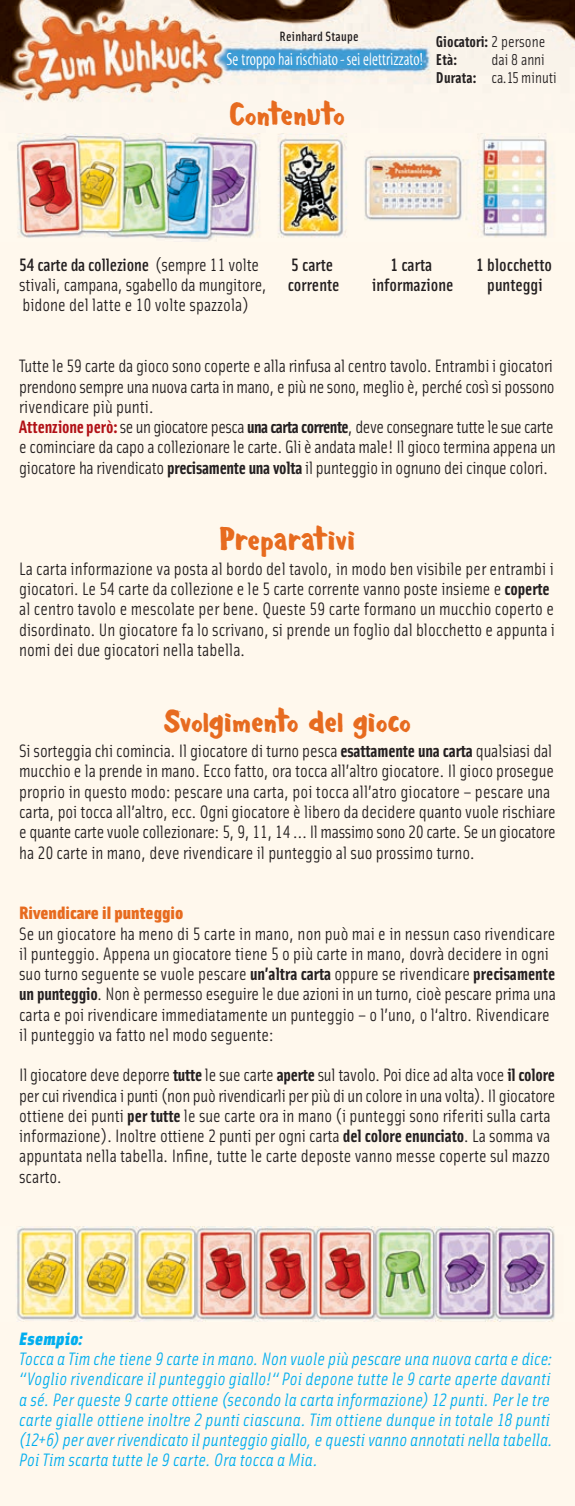
<style>
.page{position:relative;width:575px;height:1506px;background:#fff}
.page>*{position:absolute;margin:0;border:0;box-sizing:border-box;transform-origin:0 0}
.t1{font:31.5px "Cheesewiddler";letter-spacing:.005em;color:#e76b1f}
.t2{font:31.5px "Cheesewiddler";letter-spacing:-.025em;color:#e76b1f}
.t3{font:18px/20.2px "Solex Regular Lining";color:#231f20}
.t4{font:italic 18px/20.2px "Solex Regular Lining";letter-spacing:.01em;color:#00aeef}
.t5{font:18px/20.2px "Solex Regular Lining";letter-spacing:-.02em;color:#231f20}
.t6{font:18px "Solex Regular Lining";letter-spacing:-.03em;color:#231f20}
.t7{font:18px "Solex Medium Lining";color:#231f20}
.t8{font:18px "Myriad Tilt";letter-spacing:.01em;color:#fff;scale:.85 1}
.t9{font:18px "Solex Black Lining";color:#e76b1f}
.t10{font:italic 18px "Solex Black Lining";letter-spacing:.015em;color:#00aeef}
.t11{font:15.75px "Solex Regular Lining";color:#231f20}
.t12{font:15.75px "Solex Bold Lining";color:#231f20}
.t13{font:13.5px "Solex Medium Lining";letter-spacing:.015em;color:#231f20}
.s1{font-family:"Solex Regular Lining"}
.s2{font-family:"Solex Bold Lining"}
.s3{font-family:"Solex Medium Lining"}
.s4{font-family:"Solex Bold Lining";color:#b11116}
</style>
<div class="page">
<div style="left:0;top:0;width:574px;height:1505px;background:#fff8ed"></div>
<img style="left:0;top:0;width:574px;height:102px">
<img style="left:17px;top:133px;width:537px;height:108px">
<img style="left:16px;top:1226px;width:539px;height:95px">
<p class="t13" style="left:279px;top:27px;width:80px">Reinhard Staupe</p>
<p class="t12" style="left:435px;top:31px;width:111px">Giocatori: <span class="s1">2 persone</span></p>
<p class="t12" style="left:435px;top:49px;width:23px">Età:</p>
<p class="t11" style="left:491px;top:50px;width:55px">dai 8 anni</p>
<p class="t11" style="left:435px;top:68px;width:122px"><span class="s2">Durata:</span> ca.15minuti</p>
<p class="t8" style="left:226px;top:49px;width:232px">Se troppo hai rischiato - sei elettrizzato!</p>
<p class="t2" style="left:229px;top:97px;width:117px">Contenuto</p>
<p class="t7" style="left:19px;top:253px;width:241px">54 carte da collezione <span class="s1">(sempre 11 volte</span></p>
<p class="t7" style="left:291px;top:253px;width:44px">5 carte</p>
<p class="t7" style="left:390px;top:253px;width:43px">1 carta</p>
<p class="t7" style="left:475px;top:253px;width:77px">1 blocchetto</p>
<p class="t3" style="left:19px;top:274px;width:321px">stivali, campana, sgabello da mungitore, <span class="s3">corrente</span></p>
<p class="t7" style="left:371px;top:273px;width:83px">informazione</p>
<p class="t7" style="left:486px;top:273px;width:57px">punteggi</p>
<p class="t3" style="left:22px;top:294px;width:228px">bidone del latte e 10 volte spazzola)</p>
<p class="t3" style="left:19px;top:355px;width:536px;text-align:justify">Tutte le 59 carte da gioco sono coperte e alla rinfusa al centro tavolo. Entrambi i giocatori prendono sempre una nuova carta in mano, e più ne sono, meglio è, perché così si possono rivendicare più punti.</p>
<p class="t6" style="left:19px;top:415px;width:535px"><span class="s4">Attenzione però:</span>se un giocatore pesca <span class="s2">una carta corrente</span>, deve consegnare tutte le sue carte</p>
<p class="t3" style="left:19px;top:436px;width:537px">e cominciare da capo a collezionare le carte. Gli è andata male! Il gioco termina appena un</p>
<p class="t3" style="left:19px;top:456px;width:530px">giocatore ha rivendicato <span class="s2">precisamente una volta</span> il punteggio in ognuno dei cinque colori.</p>
<p class="t1" style="left:220px;top:523px;width:136px">Preparativi</p>
<p class="t3" style="left:19px;top:558px;width:535px">La carta informazione va posta al bordo del tavolo, in modo ben visibile per entrambi i</p>
<p class="t3" style="left:19px;top:578px;width:537px">giocatori. Le 54 carte da collezione e le 5 carte corrente vanno poste insieme e <span class="s2">coperte </span>al centro tavolo e mescolate per bene. Queste 59 carte formano un mucchio coperto e disordinato. Un giocatore fa lo scrivano, si prende un foglio dal blocchetto e appunta i nomi dei due giocatori nella tabella.</p>
<p class="t1" style="left:163px;top:705px;width:249px">Svolgimento del gioco</p>
<p class="t3" style="left:19px;top:740px;width:534px">Si sorteggia chi comincia. Il giocatore di turno pesca <span class="s2">esattamente una carta</span> qualsiasi dal</p>
<p class="t3" style="left:19px;top:760px;width:536px">mucchio e la prende in mano. Ecco fatto, ora tocca all’altro giocatore. Il gioco prosegue</p>
<p class="t3" style="left:19px;top:780px;width:537px">proprio in questo modo: pescare una carta, poi tocca all’atro giocatore – pescare una carta, poi tocca all’altro, ecc. Ogni giocatore è libero da decidere quanto vuole rischiare</p>
<p class="t5" style="left:19px;top:821px;width:537px">e quante carte vuole collezionare: 5, 9, 11, 14 ... Il massimo sono 20 carte. Se un giocatore ha 20 carte in mano, deve rivendicare il punteggio al suo prossimo turno.</p>
<p class="t9" style="left:19px;top:900px;width:165px">Rivendicare il punteggio</p>
<p class="t3" style="left:19px;top:922px;width:537px">Se un giocatore ha meno di 5 carte in mano, non può mai e in nessun caso rivendicare</p>
<p class="t3" style="left:19px;top:942px;width:537px">il punteggio. Appena un giocatore tiene 5 o più carte in mano, dovrà decidere in ogni suo turno seguente se vuole pescare <span class="s2">un’altra carta</span> oppure se rivendicare <span class="s2">precisamente un punteggio</span>. Non è permesso eseguire le due azioni in un turno, cioè pescare prima una carta e poi rivendicare immediatamente un punteggio – o l’uno, o l‘altro. Rivendicare il punteggio va fatto nel modo seguente:</p>
<p class="t3" style="left:19px;top:1064px;width:536px">Il giocatore deve deporre <span class="s2">tutte</span> le sue carte <span class="s2">aperte</span> sul tavolo. Poi dice ad alta voce <span class="s2">il colore</span></p>
<p class="t3" style="left:19px;top:1084px;width:537px">per cui rivendica i punti (non può rivendicarli per più di un colore in una volta). Il giocatore ottiene dei punti <span class="s2">per tutte</span> le sue carte ora in mano (i punteggi sono riferiti sulla carta informazione). Inoltre ottiene 2 punti per ogni carta <span class="s2">del colore enunciato</span>. La somma va appuntata nella tabella. Infine, tutte le carte deposte vanno messe coperte sul mazzo scarto.</p>
<p class="t10" style="left:19px;top:1325px;width:65px">Esempio:</p>
<p class="t4" style="left:19px;top:1347px;width:534px">Tocca a Tim che tiene 9 carte in mano. Non vuole più pescare una nuova carta e dice: “Voglio rivendicare il punteggio giallo!“ Poi depone tutte le 9 carte aperte davanti</p>
<p class="t4" style="left:19px;top:1388px;width:531px">a sé. Per queste 9 carte ottiene (secondo la carta informazione) 12 punti. Per le tre</p>
<p class="t4" style="left:19px;top:1408px;width:535px">carte gialle ottiene inoltre 2 punti ciascuna. Tim ottiene dunque in totale 18 punti (12+6) per aver rivendicato il punteggio giallo, e questi vanno annotati nella tabella.<br>Poi Tim scarta tutte le 9 carte. Ora tocca a Mia.</p>
</div>
